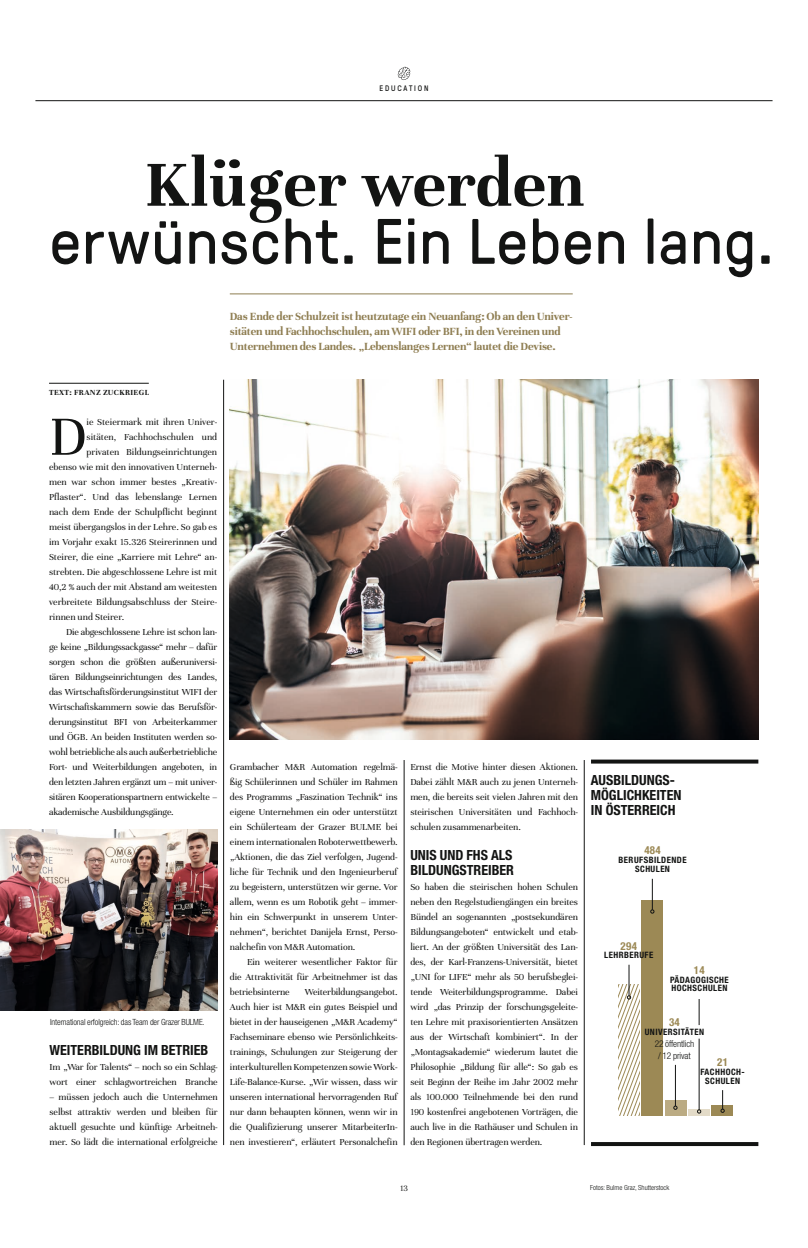
<style>
.page{position:relative;width:808px;height:1248px;background:#fff}
.page>*{position:absolute;margin:0;border:0;box-sizing:border-box;transform-origin:0 0}
.t1{font:700 70px "Unna";letter-spacing:.01em;color:#131413}
.t2{font:64px "GT Pressura Trial";letter-spacing:.015em;color:#131413}
.t3{font:60.3px "Unna";color:#131413}
.t4{font:700 condensed 14px/15px "Helvetica Neue LT Std";color:#131413}
.t5{font:700 12px/15px "Unna";letter-spacing:-.01em;color:#8e7d51}
.t6{font:700 condensed 11px "Helvetica Neue LT Std";letter-spacing:.03em;color:#9c8955}
.t7{font:10px/15px "Unna";letter-spacing:-.01em;color:#131413;text-align:justify}
.t8{font:300 condensed 9.3px/12.1px "Helvetica Neue LT Std";letter-spacing:-.015em;color:#131413;text-align:center}
.t9{font:9px "Unna";color:#131413}
.t10{font:700 condensed 8.8px/8.8px "Helvetica Neue LT Std";letter-spacing:.05em;color:#131413;text-align:center}
.t11{font:300 condensed 8.5px "Helvetica Neue LT Std";letter-spacing:-.015em;color:#131413}
.t12{font:700 8.5px "Unna";letter-spacing:.04em;color:#131413}
.t13{font:8px "GT Pressura Trial";letter-spacing:.22em;color:#131413}
.t14{font:300 condensed 7px "Helvetica Neue LT Std";color:#131413}
</style>
<div class="page">
<hr style="left:223px;top:379px;width:1px;height:765px;background:#131413">
<hr style="left:404px;top:760px;width:1px;height:385px;background:#131413">
<hr style="left:584px;top:760px;width:1px;height:384px;background:#131413">
<hr style="left:230px;top:293px;width:343px;height:1px;background:#8e7d51">
<div style="left:160px;top:221px;width:6px;height:7px;background:#131413"></div>
<div style="left:171px;top:221px;width:6px;height:7px;background:#131413"></div>
<svg style="left:591px;top:759px;width:167px;height:4px"></svg>
<svg style="left:591px;top:1142px;width:167px;height:3px"></svg>
<div style="left:688px;top:1108px;width:21px;height:6px;background:#e3dbc8"></div>
<div style="left:665px;top:1099px;width:21px;height:15px;background:#bbab83"></div>
<div style="left:642px;top:900px;width:21px;height:214px;background:#9c8955"></div>
<hr style="left:629px;top:964px;width:1px;height:31px;background:#131413">
<svg style="left:618px;top:984px;width:21px;height:130px"></svg>
<svg style="left:712px;top:1090px;width:21px;height:24px"></svg>
<hr style="left:675px;top:1064px;width:1px;height:41px;background:#131413">
<svg style="left:673px;top:1105px;width:4px;height:4px"></svg>
<hr style="left:652px;top:878px;width:1px;height:31px;background:#131413">
<svg style="left:650px;top:909px;width:4px;height:4px"></svg>
<hr style="left:699px;top:1038px;width:1px;height:71px;background:#131413">
<svg style="left:697px;top:1109px;width:4px;height:4px"></svg>
<svg style="left:699px;top:999px;width:1px;height:25px"></svg>
<img style="left:0;top:829px;width:218px;height:180px">
<hr style="left:35px;top:100px;width:737px;height:1px;background:#131413">
<svg style="left:398px;top:67px;width:12px;height:13px"></svg>
<img style="left:230px;top:379px;width:528px;height:360px">
<hr style="left:49px;top:383px;width:100px;height:1px;background:#131413">
<p class="t13" style="left:379px;top:85px;width:50px">EDUCATION</p>
<h1 class="t1" style="left:145px;top:144px;width:441px">Klüger werden</h1>
<h2 class="t2" style="left:50px;top:218px;width:726px">erwünscht. Ein Leben lang.</h2>
<p class="t5" style="left:230px;top:308px;width:344px">Das Ende der Schulzeit ist heutzutage ein Neuanfang: Ob an den Univer&shy;sitäten und Fachhochschulen, am WIFI oder BFI, in den Vereinen und<br>Unternehmen des Landes. „Lebenslanges Lernen“ lautet die Devise.</p>
<p class="t12" style="left:49px;top:387px;width:101px">TEXT: FRANZ ZUCKRIEGL</p>
<h3 class="t3" style="left:49px;top:402px;width:39px">D</h3>
<p class="t7" style="left:87px;top:414px;width:132px">ie Steiermark mit ihren Univer-</p>
<p class="t7" style="left:87px;top:429px;width:132px">sitäten, Fachhochschulen und</p>
<p class="t7" style="left:87px;top:444px;width:132px">privaten Bildungseinrichtungen</p>
<p class="t7" style="left:49px;top:459px;width:170px">ebenso wie mit den innovativen Unterneh-</p>
<p class="t7" style="left:49px;top:474px;width:169px">men war schon immer bestes „Kreativ-</p>
<p class="t7" style="left:49px;top:489px;width:170px">Pflaster“. Und das lebenslange Lernen</p>
<p class="t7" style="left:49px;top:504px;width:170px">nach dem Ende der Schulpflicht beginnt</p>
<p class="t7" style="left:49px;top:519px;width:170px">meist übergangslos in der Lehre. So gab es</p>
<p class="t7" style="left:49px;top:534px;width:170px">im Vorjahr exakt 15.326 Steirerinnen und</p>
<p class="t7" style="left:49px;top:549px;width:170px">Steirer, die eine „Karriere mit Lehre“ an-</p>
<p class="t7" style="left:49px;top:564px;width:170px">strebten. Die abgeschlossene Lehre ist mit</p>
<p class="t7" style="left:49px;top:579px;width:170px">40,2 % auch der mit Abstand am weitesten</p>
<p class="t7" style="left:49px;top:594px;width:170px">verbreitete Bildungsabschluss der Steire-</p>
<p class="t7" style="left:49px;top:609px;width:77px">rinnen und Steirer.</p>
<p class="t7" style="left:66px;top:624px;width:153px">Die abgeschlossene Lehre ist schon lan-</p>
<p class="t7" style="left:49px;top:639px;width:170px">ge keine „Bildungssackgasse“ mehr – dafür</p>
<p class="t7" style="left:49px;top:654px;width:170px">sorgen schon die größten außeruniversi-</p>
<p class="t7" style="left:49px;top:669px;width:170px">tären Bildungseinrichtungen des Landes,</p>
<p class="t7" style="left:49px;top:684px;width:170px">das Wirtschaftsförderungsinstitut WIFI der</p>
<p class="t7" style="left:49px;top:699px;width:170px">Wirtschaftskammern sowie das Berufsför-</p>
<p class="t7" style="left:49px;top:714px;width:170px">derungsinstitut BFI von Arbeiterkammer</p>
<p class="t7" style="left:49px;top:729px;width:170px">und ÖGB. An beiden Instituten werden so-</p>
<p class="t7" style="left:49px;top:744px;width:170px">wohl betriebliche als auch außerbetriebliche</p>
<p class="t7" style="left:49px;top:759px;width:170px">Fort- und Weiterbildungen angeboten, in</p>
<p class="t7" style="left:49px;top:774px;width:170px">den letzten Jahren ergänzt um – mit univer-</p>
<p class="t7" style="left:49px;top:789px;width:170px">sitären Kooperationspartnern entwickelte –</p>
<p class="t7" style="left:49px;top:804px;width:126px">akademische Ausbildungsgänge.</p>
<p class="t11" style="left:50px;top:1017px;width:156px">International erfolgreich: das Team der Grazer BULME.</p>
<h3 class="t4" style="left:50px;top:1042px;width:160px">WEITERBILDUNG IM BETRIEB</h3>
<p class="t7" style="left:50px;top:1059px;width:170px">Im „War for Talents“ – noch so ein Schlag&shy;wort einer schlagwortreichen Branche</p>
<p class="t7" style="left:50px;top:1089px;width:170px">– müssen jedoch auch die Unternehmen selbst attraktiv werden und bleiben für aktuell gesuchte und künftige Arbeitneh&shy;mer. So lädt die international erfolgreiche</p>
<p class="t7" style="left:230px;top:759px;width:169px">Grambacher M&amp;R Automation regelmä&shy;ßig Schülerinnen und Schüler im Rahmen des Programms „Faszination Technik“ ins eigene Unternehmen ein oder unterstützt ein Schülerteam der Grazer BULME bei einem internationalen Roboterwettbewerb. „Aktionen, die das Ziel verfolgen, Jugend&shy;liche für Technik und den Ingenieurberuf zu begeistern, unterstützen wir gerne. Vor allem, wenn es um Robotik geht – immer&shy;hin ein Schwerpunkt in unserem Unter&shy;nehmen“, berichtet Danijela Ernst, Perso&shy;nalchefin von M&amp;R Automation.</p>
<p class="t7" style="left:230px;top:954px;width:169px;text-indent:17px">Ein weiterer wesentlicher Faktor für die Attraktivität für Arbeitnehmer ist das betriebsinterne</p>
<p class="t7" style="left:230px;top:984px;width:169px;text-indent:75px">Weiterbildungsangebot.<br>Auch hier ist M&amp;R ein gutes Beispiel und bietet in der hauseigenen „M&amp;R Academy“ Fachseminare ebenso wie Persönlichkeits&shy;trainings, Schulungen zur Steigerung der interkulturellen Kompetenzen sowie Work-Life-Balance-Kurse. „Wir wissen, dass wir unseren international hervorragenden Ruf nur dann behaupten können, wenn wir in die Qualifizierung unserer MitarbeiterIn&shy;nen investieren“, erläutert Personalchefin</p>
<p class="t7" style="left:410px;top:759px;width:169px">Ernst die Motive hinter diesen Aktionen.<br>Dabei zählt M&amp;R auch zu jenen Unterneh&shy;men, die bereits seit vielen Jahren mit den steirischen Universitäten und Fachhoch&shy;schulen zusammenarbeiten.</p>
<h3 class="t4" style="left:410px;top:847px;width:105px">UNIS UND FHS ALS<br>BILDUNGSTREIBER</h3>
<p class="t7" style="left:410px;top:879px;width:169px">So haben die steirischen hohen Schulen neben den Regelstudiengängen ein breites Bündel an sogenannten „postsekundären Bildungsangeboten“ entwickelt und etab&shy;liert. An der größten Universität des Lan&shy;des, der Karl-Franzens-Universität, bietet „UNI for LIFE“ mehr als 50 berufsbeglei&shy;tende Weiterbildungsprogramme. Dabei wird „das Prinzip der forschungsgeleite&shy;ten Lehre mit praxisorientierten Ansätzen aus der Wirtschaft kombiniert“. In der „Montagsakademie“ wiederum lautet die Philosophie „Bildung für alle“: So gab es seit Beginn der Reihe im Jahr 2002 mehr als 100.000 Teilnehmende bei den rund 190 kostenfrei angebotenen Vorträgen, die auch live in die Rathäuser und Schulen in den Regionen übertragen werden.</p>
<h3 class="t4" style="left:591px;top:772px;width:92px">AUSBILDUNGS-<br>MÖGLICHKEITEN<br>IN ÖSTERREICH</h3>
<p class="t6" style="left:644px;top:843px;width:18px">484</p>
<p class="t10" style="left:619px;top:855px;width:69px">BERUFSBILDENDE<br>SCHULEN</p>
<p class="t6" style="left:620px;top:938px;width:18px">294</p>
<p class="t10" style="left:604px;top:950px;width:51px">LEHRBERUFE</p>
<p class="t6" style="left:694px;top:963px;width:12px">14</p>
<p class="t10" style="left:670px;top:974px;width:60px;text-align:left">PÄDAGOGISCHE<br>HOCHSCHULEN</p>
<p class="t6" style="left:669px;top:1015px;width:12px">34</p>
<p class="t10" style="left:645px;top:1027px;width:61px">UNIVERSITÄTEN</p>
<p class="t8" style="left:655px;top:1037px;width:41px">22 öffentlich / 12 privat</p>
<p class="t6" style="left:717px;top:1055px;width:12px">21</p>
<p class="t10" style="left:700px;top:1067px;width:46px">FACHHOCH-<br>SCHULEN</p>
<p class="t9" style="left:400px;top:1182px;width:9px">13</p>
<p class="t14" style="left:590px;top:1183px;width:81px">Fotos: Bulme Graz, Shutterstock</p>
</div>
